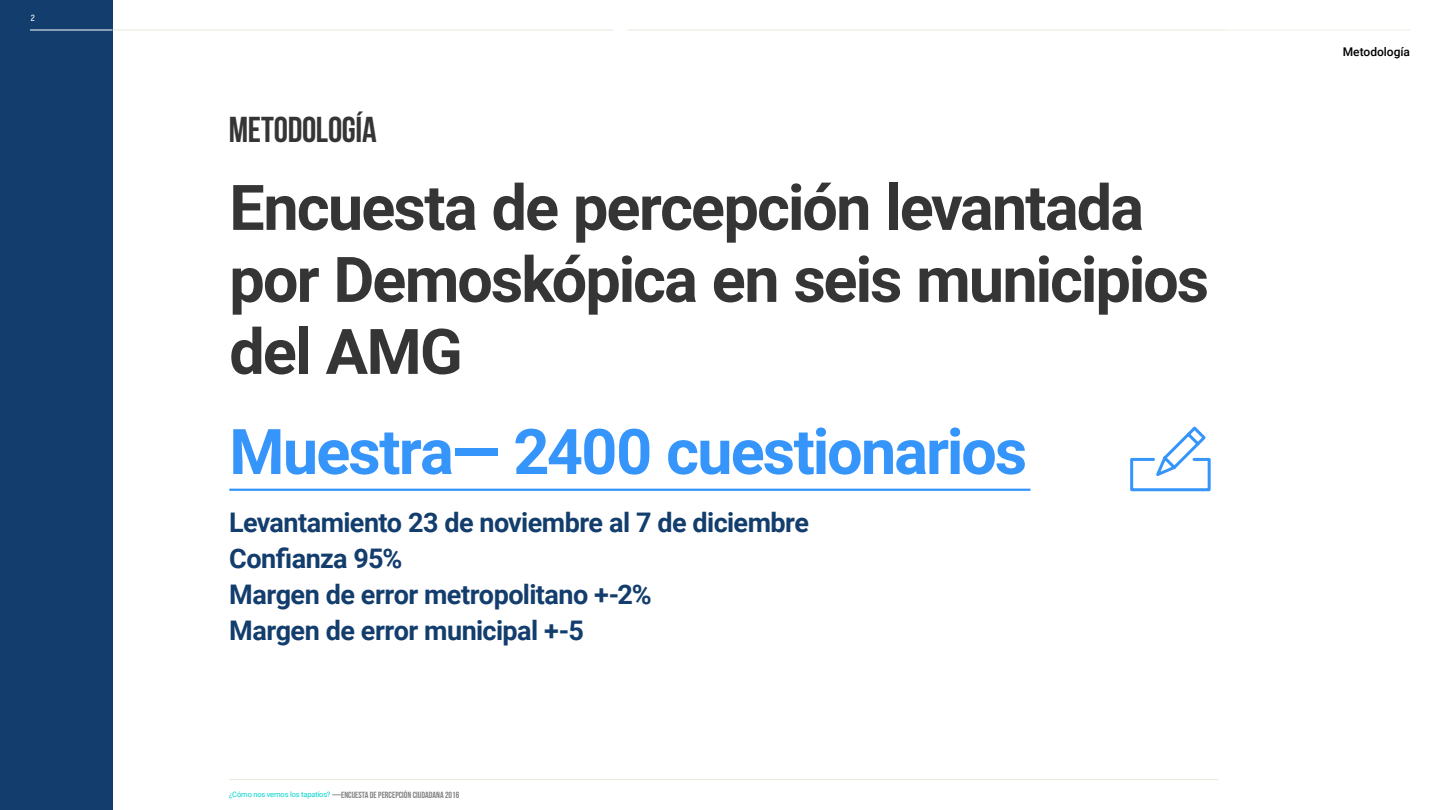
<style>
.page{position:relative;width:1440px;height:810px;background:#fff}
.page>*{position:absolute;margin:0;border:0;box-sizing:border-box;transform-origin:0 0}
.t1{font:700 63px/72px "Roboto";letter-spacing:-.03em;color:#353535}
.t2{font:700 63px "Roboto";letter-spacing:-.03em;color:#3695fb}
.t3{font:700 36px "Bebas Neue";letter-spacing:-.01em;color:#353535}
.t4{font:700 27px/36px "Roboto";letter-spacing:-.02em;color:#123d6d}
.t5{font:500 12px "Roboto";color:#000}
.t6{font:700 9px "Bebas Neue";color:#000101}
.t7{font:9px "Decima Mono Pro";color:#fff}
.t8{font:7.5px "Roboto";letter-spacing:-.02em;color:#00d7cd}
</style>
<div class="page">
<hr style="left:229px;top:779px;width:989px;height:1px;background:#e9e9de">
<hr style="left:30px;top:30px;width:184px;height:1px;background:#e9e9de">
<hr style="left:214px;top:30px;width:399px;height:1px;background:#e9e9de">
<hr style="left:628px;top:30px;width:782px;height:1px;background:#e9e9de">
<hr style="left:1226px;top:30px;width:184px;height:1px;background:#fff">
<div style="left:0;top:0;width:112px;height:810px;background:#123d6d"></div>
<hr style="left:30px;top:30px;width:82px;height:1px;background:#fff">
<hr style="left:229px;top:489px;width:802px;height:2px;background:#3695fb">
<svg style="left:1130px;top:426px;width:81px;height:66px"></svg>
<p class="t7" style="left:30px;top:13px;width:7px">2</p>
<h2 class="t3" style="left:229px;top:110px;width:150px">METODOLOGÍA</h2>
<h1 class="t1" style="left:229px;top:169px;width:981px">Encuesta de percepción levantada por Demoskópica en seis municipios del AMG</h1>
<h1 class="t2" style="left:229px;top:407px;width:799px">Muestra— 2400 cuestionarios</h1>
<p class="t4" style="left:229px;top:503px;width:581px">Levantamiento 23 de noviembre al 7 de diciembre<br>Confianza 95%<br>Margen de error metropolitano +-2%<br>Margen de error municipal +-5</p>
<p class="t6" style="left:332px;top:790px;width:129px">—ENCUESTA DE PERCEPCIÓN CIUDADANA 2016</p>
<p class="t8" style="left:229px;top:789px;width:103px">¿Cómo nos vemos los tapatíos?</p>
<p class="t5" style="left:1343px;top:43px;width:69px">Metodología</p>
</div>
